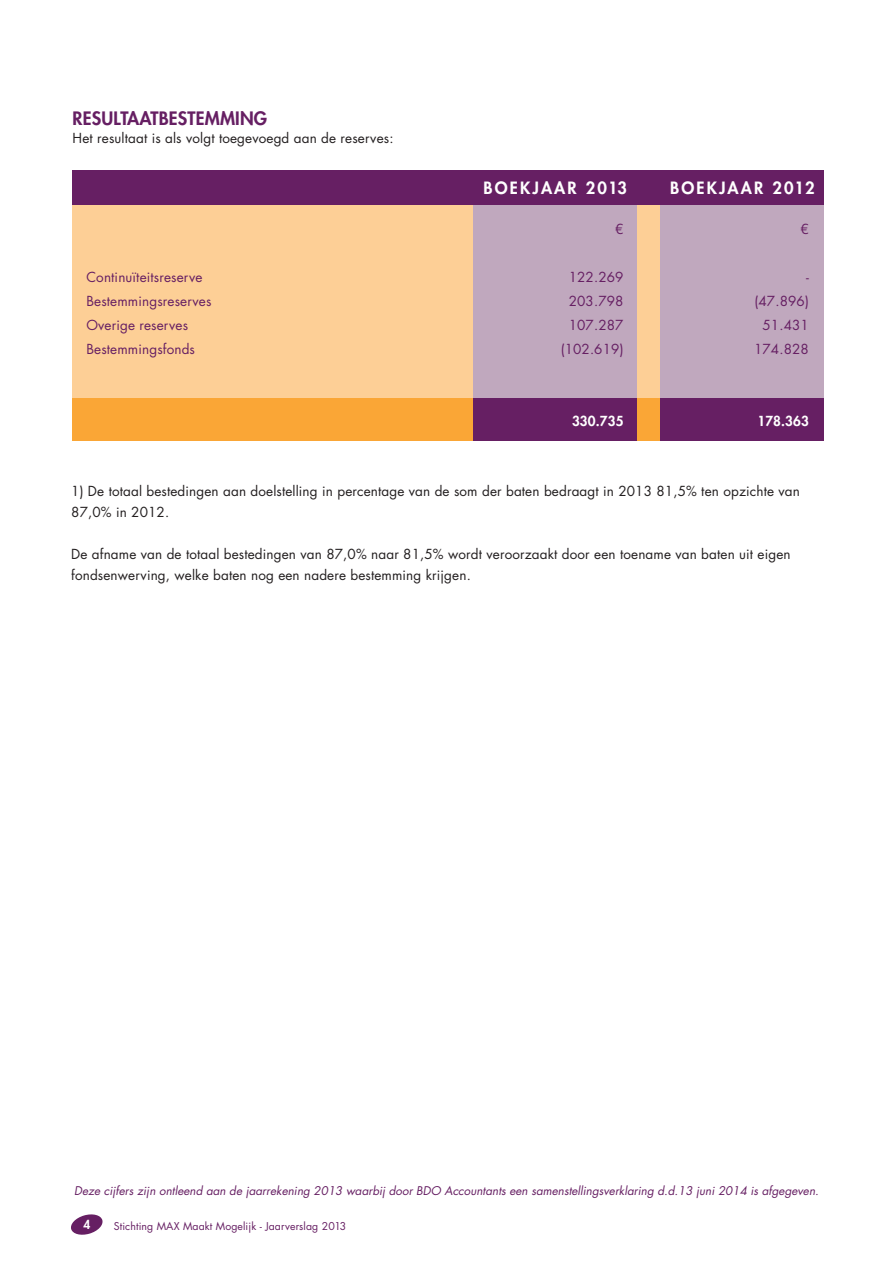
<style>
.page{position:relative;width:893px;height:1263px;background:#fff}
.page>*{position:absolute;margin:0;border:0;box-sizing:border-box;transform-origin:0 0}
.broodtekst{font:800 18px "Futura Std";letter-spacing:.01em;color:#661f63}
.broodtekst-2{font:800 16.5px "Futura Std";letter-spacing:.13em;color:#fff}
.broodtekst-3{font:13.5px/21px "Futura Std";letter-spacing:.01em;color:#231f20}
.subkop{font:13.5px/24px "Futura Std";letter-spacing:.01em;color:#661f63}
.subkop-2{font:800 13.5px "Futura Std";letter-spacing:.01em;color:#fff}
.t1{font:800 12px "Futura Std";color:#fff}
.t2{font:italic 11.7px "Futura Std";color:#661f63}
.t3{font:10.5px "Futura Std";letter-spacing:.01em;color:#661f63}
</style>
<div class="page">
<div style="left:72px;top:176px;width:751px;height:253px;background:#fdcf96"></div>
<div style="left:72px;top:398px;width:752px;height:42px;background:#faa636"></div>
<div style="left:473px;top:176px;width:164px;height:253px;background:#c0a8be"></div>
<div style="left:660px;top:176px;width:164px;height:253px;background:#c0a8be"></div>
<div style="left:473px;top:398px;width:164px;height:42px;background:#661f63"></div>
<div style="left:660px;top:398px;width:164px;height:43px;background:#661f63"></div>
<div style="left:72px;top:171px;width:752px;height:34px;background:#661f63"></div>
<svg style="left:71px;top:1214px;width:32px;height:21px"></svg>
<p class="broodtekst" style="left:73px;top:107px;width:196px">RESULTAATBESTEMMING</p>
<p class="broodtekst-3" style="left:73px;top:127px;width:322px">Het resultaat is als volgt toegevoegd aan de reserves:</p>
<p class="subkop" style="left:86px;top:265px;width:117px">Continuïteitsreserve</p>
<p class="subkop" style="left:86px;top:289px;width:126px">Bestemmingsreserves<br>Overige reserves<br>Bestemmingsfonds</p>
<p class="broodtekst-2" style="left:483px;top:178px;width:145px">BOEKJAAR 2013</p>
<p class="broodtekst-2" style="left:670px;top:178px;width:146px">BOEKJAAR 2012</p>
<p class="subkop" style="left:615px;top:217px;width:10px">€</p>
<p class="subkop" style="left:569px;top:265px;width:56px">122.269<br>203.798</p>
<p class="subkop" style="left:561px;top:313px;width:64px;text-align:center">107.287 (102.619)</p>
<p class="subkop-2" style="left:572px;top:413px;width:53px">330.735</p>
<p class="subkop" style="left:801px;top:217px;width:10px">€</p>
<p class="subkop" style="left:754px;top:265px;width:56px;text-align:right">- (47.896)</p>
<p class="subkop" style="left:762px;top:313px;width:48px">51.431</p>
<p class="subkop" style="left:754px;top:337px;width:56px">174.828</p>
<p class="subkop-2" style="left:757px;top:413px;width:53px">178.363</p>
<p class="broodtekst-3" style="left:71px;top:480px;width:730px">1) De totaal bestedingen aan doelstelling in percentage van de som der baten bedraagt in 2013 81,5% ten opzichte van<br>87,0% in 2012.</p>
<p class="broodtekst-3" style="left:71px;top:543px;width:721px">De afname van de totaal bestedingen van 87,0% naar 81,5% wordt veroorzaakt door een toename van baten uit eigen fondsenwerving, welke baten nog een nadere bestemming krijgen.</p>
<p class="t2" style="left:74px;top:1183px;width:746px">Deze cijfers zijn ontleend aan de jaarrekening 2013 waarbij door BDO Accountants een samenstellingsverklaring d.d.13 juni 2014 is afgegeven.</p>
<p class="t1" style="left:84px;top:1217px;width:8px">4</p>
<p class="t3" style="left:114px;top:1219px;width:234px">Stichting MAX Maakt Mogelijk - Jaarverslag 2013</p>
</div>
